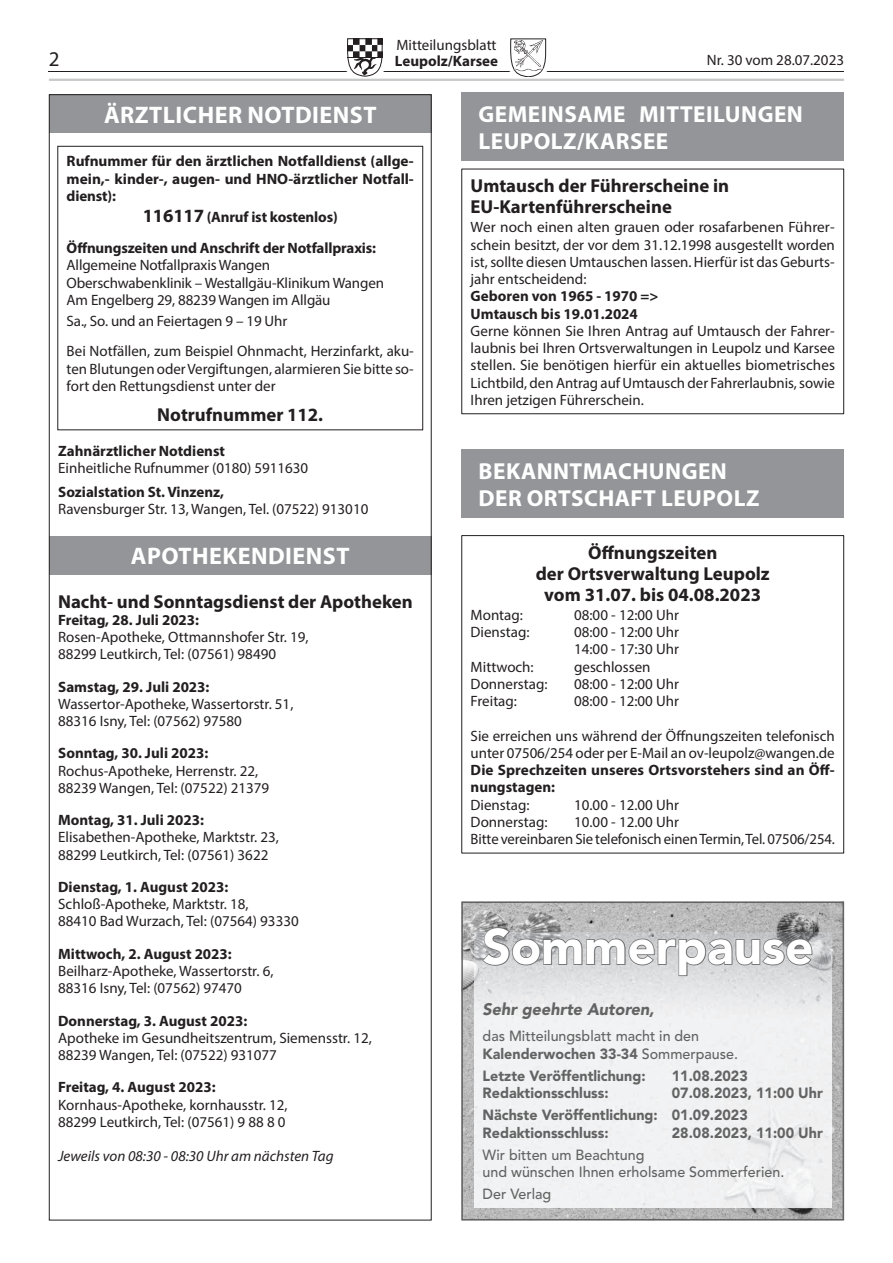
<style>
.page{position:relative;width:893px;height:1263px;background:#fff}
.page>*{position:absolute;margin:0;border:0;box-sizing:border-box;transform-origin:0 0}
.t1{font:900 49.5px "Avenir LT Std";color:#fff}
.t2{font:700 24px "Myriad Pro";letter-spacing:.02em;color:#fff}
.t3{font:700 23.25px/27px "Myriad Pro";letter-spacing:.02em;color:#fff}
.t4{font:21px "Myriad Pro";color:#231f20}
.t5{font:700 18.75px/21px "Myriad Pro";color:#231f20}
.t6{font:italic 900 16.65px "Avenir LT Std";color:#636363}
.t7{font:15px/17.2px "Myriad Pro";color:#231f20}
.t8{font:700 15px/17.2px "Myriad Pro";color:#231f20}
.t9{font:italic 15px "Myriad Pro";color:#231f20}
.t10{font:900 14.7px/21.9px "Avenir LT Std";color:#636363}
.t11{font:500 14.7px/17.7px "Avenir LT Std";color:#636363}
.s1{font-size:18.75px}
.s2{font-weight:900}
</style>
<div class="page">
<hr style="left:49px;top:71px;width:795px;height:1px;background:#231f20">
<svg style="left:347px;top:38px;width:36px;height:39px"></svg>
<svg style="left:510px;top:38px;width:36px;height:39px"></svg>
<img style="left:514px;top:40px;width:29px;height:32px">
<hr style="left:49px;top:79px;width:795px;height:2px;background:#c7c8ca">
<div style="left:461px;top:93px;width:383px;height:68px;background:#939598"></div>
<div style="left:461px;top:169px;width:383px;height:245px;border:1px solid #231f20"></div>
<div style="left:461px;top:449px;width:383px;height:68px;background:#939598"></div>
<div style="left:461px;top:535px;width:383px;height:318px;border:1px solid #231f20"></div>
<div style="left:49px;top:95px;width:383px;height:38px;background:#939598"></div>
<div style="left:57px;top:146px;width:366px;height:284px;border:1px solid #231f20"></div>
<div style="left:49px;top:536px;width:383px;height:38px;background:#939598"></div>
<img style="left:464px;top:904px;width:377px;height:313px">
<div style="left:461px;top:901px;width:383px;height:319px;border:2px solid #636363"></div>
<img style="left:474px;top:932px;width:357px;height:276px">
<svg style="left:481px;top:926px;width:332px;height:51px;background:#b8b9bb"></svg>
<p class="t7" style="left:396px;top:36px;width:102px">Mitteilungsblatt</p>
<h3 class="t4" style="left:49px;top:46px;width:12px">2</h3>
<p class="t8" style="left:395px;top:52px;width:105px">Leupolz/Karsee</p>
<p class="t7" style="left:707px;top:51px;width:139px">Nr. 30 vom 28.07.2023</p>
<h3 class="t3" style="left:479px;top:100px;width:326px">GEMEINSAME MITTEILUNGEN<br>LEUPOLZ/KARSEE</h3>
<p class="t5" style="left:471px;top:175px;width:260px">Umtausch der Führerscheine in<br>EU-Kartenführerscheine</p>
<p class="t7" style="left:471px;top:218px;width:366px;text-align:justify">Wer noch einen alten grauen oder rosafarbenen Führer&shy;schein besitzt, der vor dem 31.12.1998 ausgestellt worden ist, sollte diesen Umtauschen lassen. Hierfür ist das Geburts&shy;jahr entscheidend:</p>
<p class="t8" style="left:471px;top:287px;width:189px">Geboren von 1965 - 1970 =&gt;<br>Umtausch bis 19.01.2024</p>
<p class="t7" style="left:471px;top:322px;width:366px;text-align:justify">Gerne können Sie Ihren Antrag auf Umtausch der Fahrer&shy;laubnis bei Ihren Ortsverwaltungen in Leupolz und Karsee stellen. Sie benötigen hierfür ein aktuelles biometrisches Lichtbild, den Antrag auf Umtausch der Fahrerlaubnis, sowie Ihren jetzigen Führerschein.</p>
<h2 class="t2" style="left:104px;top:99px;width:274px">ÄRZTLICHER NOTDIENST</h2>
<p class="t8" style="left:67px;top:152px;width:349px;text-align:justify">Rufnummer für den ärztlichen Notfalldienst (allge&shy;mein,- kinder-, augen- und HNO-ärztlicher Notfall&shy;dienst):</p>
<p class="t8" style="left:67px;top:201px;width:311px;line-height:30.8px;text-indent:76px"><span class="s1">116117</span> (Anruf ist kostenlos)<br>Öffnungszeiten und Anschrift der Notfallpraxis:</p>
<p class="t7" style="left:67px;top:257px;width:319px">Allgemeine Notfallpraxis Wangen<br>Oberschwabenklinik – Westallgäu-Klinikum Wangen<br>Am Engelberg 29, 88239 Wangen im Allgäu</p>
<p class="t7" style="left:67px;top:305px;width:349px;line-height:30.5px">Sa., So. und an Feiertagen 9 – 19 Uhr<br>Bei Notfällen, zum Beispiel Ohnmacht, Herzinfarkt, aku-</p>
<p class="t7" style="left:67px;top:360px;width:349px">ten Blutungen oder Vergiftungen, alarmieren Sie bitte so&shy;fort den Rettungsdienst unter der</p>
<p class="t5" style="left:157px;top:403px;width:167px">Notrufnummer 112.</p>
<p class="t8" style="left:58px;top:442px;width:168px">Zahnärztlicher Notdienst</p>
<p class="t7" style="left:58px;top:459px;width:252px">Einheitliche Rufnummer (0180) 5911630</p>
<p class="t8" style="left:58px;top:482px;width:167px">Sozialstation St. Vinzenz,</p>
<p class="t7" style="left:58px;top:500px;width:312px">Ravensburger Str. 13, Wangen, Tel. (07522) 913010</p>
<h2 class="t2" style="left:131px;top:540px;width:220px">APOTHEKENDIENST</h2>
<p class="t5" style="left:58px;top:590px;width:356px">Nacht- und Sonntagsdienst der Apotheken</p>
<p class="t8" style="left:58px;top:611px;width:143px">Freitag, 28. Juli 2023:</p>
<p class="t7" style="left:58px;top:628px;width:252px">Rosen-Apotheke, Ottmannshofer Str. 19,<br>88299 Leutkirch, Tel: (07561) 98490</p>
<p class="t8" style="left:58px;top:677px;width:153px">Samstag, 29. Juli 2023:</p>
<p class="t7" style="left:58px;top:695px;width:237px">Wassertor-Apotheke, Wassertorstr. 51,<br>88316 Isny, Tel: (07562) 97580</p>
<p class="t8" style="left:58px;top:744px;width:152px">Sonntag, 30. Juli 2023:</p>
<p class="t7" style="left:58px;top:762px;width:213px">Rochus-Apotheke, Herrenstr. 22,<br>88239 Wangen, Tel: (07522) 21379</p>
<p class="t8" style="left:58px;top:811px;width:147px">Montag, 31. Juli 2023:</p>
<p class="t7" style="left:58px;top:828px;width:222px">Elisabethen-Apotheke, Marktstr. 23,<br>88299 Leutkirch, Tel: (07561) 3622</p>
<p class="t8" style="left:58px;top:878px;width:172px">Dienstag, 1. August 2023:</p>
<p class="t7" style="left:58px;top:895px;width:242px">Schloß-Apotheke, Marktstr. 18,<br>88410 Bad Wurzach, Tel: (07564) 93330</p>
<p class="t8" style="left:58px;top:944px;width:175px">Mittwoch, 2. August 2023:</p>
<p class="t7" style="left:58px;top:962px;width:217px">Beilharz-Apotheke, Wassertorstr. 6,<br>88316 Isny, Tel: (07562) 97470</p>
<p class="t8" style="left:58px;top:1011px;width:191px">Donnerstag, 3. August 2023:</p>
<p class="t7" style="left:58px;top:1029px;width:315px">Apotheke im Gesundheitszentrum, Siemensstr. 12,<br>88239 Wangen, Tel: (07522) 931077</p>
<p class="t8" style="left:58px;top:1078px;width:159px">Freitag, 4. August 2023:</p>
<p class="t7" style="left:58px;top:1095px;width:231px">Kornhaus-Apotheke, kornhausstr. 12,<br>88299 Leutkirch, Tel: (07561) 9 88 8 0</p>
<p class="t9" style="left:58px;top:1147px;width:277px">Jeweils von 08:30 - 08:30 Uhr am nächsten Tag</p>
<h3 class="t3" style="left:479px;top:456px;width:282px">BEKANNTMACHUNGEN<br>DER ORTSCHAFT LEUPOLZ</h3>
<p class="t5" style="left:536px;top:541px;width:236px;text-align:center">Öffnungszeiten<br>der Ortsverwaltung Leupolz vom 31.07. bis 04.08.2023</p>
<p class="t7" style="left:471px;top:606px;width:54px">Montag:</p>
<p class="t7" style="left:574px;top:606px;width:106px">08:00 - 12:00 Uhr</p>
<p class="t7" style="left:471px;top:623px;width:60px">Dienstag:</p>
<p class="t7" style="left:574px;top:623px;width:106px">08:00 - 12:00 Uhr<br>14:00 - 17:30 Uhr</p>
<p class="t7" style="left:471px;top:658px;width:65px">Mittwoch:</p>
<p class="t7" style="left:574px;top:658px;width:78px">geschlossen</p>
<p class="t7" style="left:471px;top:675px;width:78px">Donnerstag:</p>
<p class="t7" style="left:574px;top:675px;width:106px">08:00 - 12:00 Uhr</p>
<p class="t7" style="left:471px;top:692px;width:48px">Freitag:</p>
<p class="t7" style="left:574px;top:692px;width:106px">08:00 - 12:00 Uhr</p>
<p class="t7" style="left:471px;top:727px;width:366px">Sie erreichen uns während der Öffnungszeiten telefonisch unter 07506/254 oder per E-Mail an ov-leupolz@wangen.de</p>
<p class="t8" style="left:471px;top:761px;width:366px">Die Sprechzeiten unseres Ortsvorstehers sind an Öff&shy;nungstagen:</p>
<p class="t7" style="left:471px;top:796px;width:60px">Dienstag:</p>
<p class="t7" style="left:574px;top:796px;width:106px">10.00 - 12.00 Uhr</p>
<p class="t7" style="left:471px;top:813px;width:78px">Donnerstag:</p>
<p class="t7" style="left:471px;top:813px;width:366px;text-indent:104px">10.00 - 12.00 Uhr<br>Bitte vereinbaren Sie telefonisch einen Termin, Tel. 07506/254.</p>
<h1 class="t1" style="left:483px;top:917px;width:332px">Sommerpause</h1>
<p class="t6" style="left:483px;top:999px;width:173px">Sehr geehrte Autoren,</p>
<p class="t11" style="left:483px;top:1027px;width:257px">das Mitteilungsblatt macht in den<br><span class="s2">Kalenderwochen 33-34</span> Sommerpause.</p>
<p class="t10" style="left:483px;top:1064px;width:164px">Letzte Veröffentlichung:</p>
<p class="t10" style="left:672px;top:1064px;width:77px">11.08.2023</p>
<p class="t10" style="left:483px;top:1082px;width:127px">Redaktionsschluss:</p>
<p class="t10" style="left:483px;top:1082px;width:342px;text-indent:189px">07.08.2023, 11:00 Uhr<br>Nächste Veröffentlichung: 01.09.2023</p>
<p class="t10" style="left:483px;top:1122px;width:127px">Redaktionsschluss:</p>
<p class="t10" style="left:672px;top:1122px;width:152px">28.08.2023, 11:00 Uhr</p>
<p class="t11" style="left:483px;top:1146px;width:303px">Wir bitten um Beachtung<br>und wünschen Ihnen erholsame Sommerferien.</p>
<p class="t11" style="left:483px;top:1185px;width:70px">Der Verlag</p>
</div>
